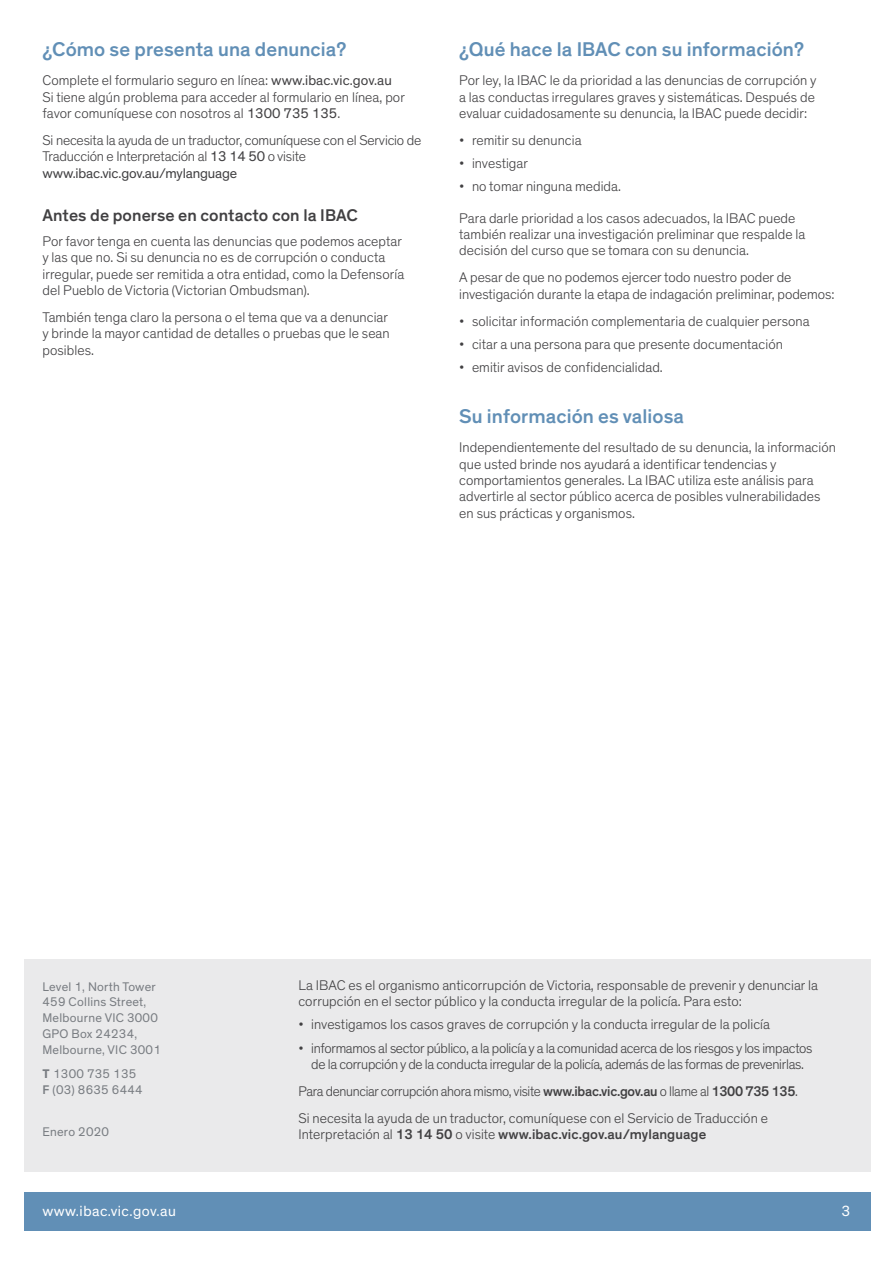
<style>
.page{position:relative;width:893px;height:1263px;background:#fff}
.page>*{position:absolute;margin:0;border:0;box-sizing:border-box;transform-origin:0 0}
.t1{font:500 20.25px "Theinhardt";letter-spacing:.005em;color:#618fb6}
.t2{font:500 17.25px "Theinhardt";letter-spacing:.005em;color:#414042}
.t3{font:15px "Theinhardt";letter-spacing:.03em;color:#fff}
.t4{font:300 14.25px/16.4px "Theinhardt";letter-spacing:.005em;color:#414042}
.t5{font:300 14.25px/16.4px "Theinhardt";letter-spacing:-.02em;color:#414042;text-align:center}
.t6{font:500 14.25px "Theinhardt";letter-spacing:.005em;color:#414042}
.t7{font:12.75px/15.8px "Theinhardt";letter-spacing:.02em;color:#797d82}
.s1{font-weight:400}
.s2{font-weight:500}
.s3{font-weight:700}
.s4{font-weight:300}
</style>
<div class="page">
<div style="left:24px;top:1193px;width:847px;height:38px;background:#618fb6"></div>
<div style="left:24px;top:959px;width:847px;height:212px;background:#eaeaeb"></div>
<h1 class="t1" style="left:43px;top:37px;width:305px">¿Cómo se presenta una denuncia?</h1>
<p class="t4" style="left:43px;top:73px;width:364px">Complete el formulario seguro en línea: <span class="s1">www.ibac.vic.gov.au<br></span>Si tiene algún problema para acceder al formulario en línea, por favor comuníquese con nosotros al <span class="s1">1300 735 135</span>.</p>
<p class="t4" style="left:43px;top:132px;width:380px">Si necesita la ayuda de un traductor, comuníquese con el Servicio de<br>Traducción e Interpretación al <span class="s1">13 14 50</span> o visite <span class="s1">www.ibac.vic.gov.au/mylanguage</span></p>
<p class="t2" style="left:43px;top:205px;width:317px">Antes de ponerse en contacto con la IBAC</p>
<p class="t4" style="left:43px;top:233px;width:363px">Por favor tenga en cuenta las denuncias que podemos aceptar y las que no. Si su denuncia no es de corrupción o conducta irregular, puede ser remitida a otra entidad, como la Defensoría del Pueblo de Victoria (Victorian Ombudsman).</p>
<p class="t4" style="left:43px;top:309px;width:349px;text-align:justify">También tenga claro la persona o el tema que va a denunciar y brinde la mayor cantidad de detalles o pruebas que le sean posibles.</p>
<h1 class="t1" style="left:459px;top:37px;width:346px">¿Qué hace la IBAC con su información?</h1>
<p class="t4" style="left:459px;top:73px;width:359px;text-align:justify">Por ley, la IBAC le da prioridad a las denuncias de corrupción y a las conductas irregulares graves y sistemáticas. Después de evaluar cuidadosamente su denuncia, la IBAC puede decidir:</p>
<p class="t4" style="left:459px;top:132px;width:124px">• remitir su denuncia</p>
<p class="t4" style="left:459px;top:155px;width:70px">• investigar</p>
<p class="t4" style="left:459px;top:171px;width:338px;line-height:31.2px">• no tomar ninguna medida.<br>Para darle prioridad a los casos adecuados, la IBAC puede</p>
<p class="t4" style="left:459px;top:226px;width:348px">también realizar una investigación preliminar que respalde la decisión del curso que se tomara con su denuncia.</p>
<p class="t4" style="left:459px;top:270px;width:377px">A pesar de que no podemos ejercer todo nuestro poder de investigación durante la etapa de indagación preliminar, podemos:</p>
<p class="t4" style="left:459px;top:313px;width:352px">• solicitar información complementaria de cualquier persona</p>
<p class="t4" style="left:459px;top:336px;width:325px">• citar a una persona para que presente documentación</p>
<p class="t4" style="left:459px;top:359px;width:205px">• emitir avisos de confidencialidad.</p>
<h1 class="t1" style="left:459px;top:404px;width:226px">Su información es valiosa</h1>
<p class="t4" style="left:459px;top:439px;width:378px">Independientemente del resultado de su denuncia, la información que usted brinde nos ayudará a identificar tendencias y comportamientos generales. La IBAC utiliza este análisis para advertirle al sector público acerca de posibles vulnerabilidades en sus prácticas y organismos.</p>
<p class="t4" style="left:298px;top:977px;width:521px">La IBAC es el organismo anticorrupción de Victoria, responsable de prevenir y denunciar la corrupción en el sector público y la conducta irregular de la policía. Para esto:</p>
<p class="t4" style="left:298px;top:1017px;width:473px">• investigamos los casos graves de corrupción y la conducta irregular de la policía</p>
<p class="t5" style="left:298px;top:1040px;width:516px">• informamos al sector público, a la policía y a la comunidad acerca de los riesgos y los impactos de la corrupción y de la conducta irregular de la policía, además de las formas de prevenirlas.</p>
<p class="t4" style="left:298px;top:1078px;width:501px;line-height:27px">Para denunciar corrupción ahora mismo, visite <span class="s2">www.ibac.vic.gov.au</span> o llame al <span class="s2">1300 735 135</span>.<br>Si necesita la ayuda de un traductor, comuníquese con el Servicio de Traducción e</p>
<p class="t7" style="left:43px;top:979px;width:120px">Level 1, North Tower<br>459 Collins Street,<br>Melbourne VIC 3000<br>GPO Box 24234,<br>Melbourne, VIC 3001</p>
<p class="t7" style="left:43px;top:1066px;width:102px"><span class="s3">T</span> 1300 735 135<br><span class="s2">F</span> (03) 8635 6444</p>
<p class="t7" style="left:43px;top:1124px;width:68px">Enero 2020</p>
<p class="t6" style="left:298px;top:1126px;width:409px"><span class="s4">Interpretación al</span> 13 14 50 <span class="s4">o visite</span> www.ibac.vic.gov.au/mylanguage</p>
<p class="t3" style="left:43px;top:1202px;width:135px">www.ibac.vic.gov.au</p>
<p class="t3" style="left:842px;top:1202px;width:10px">3</p>
</div>
